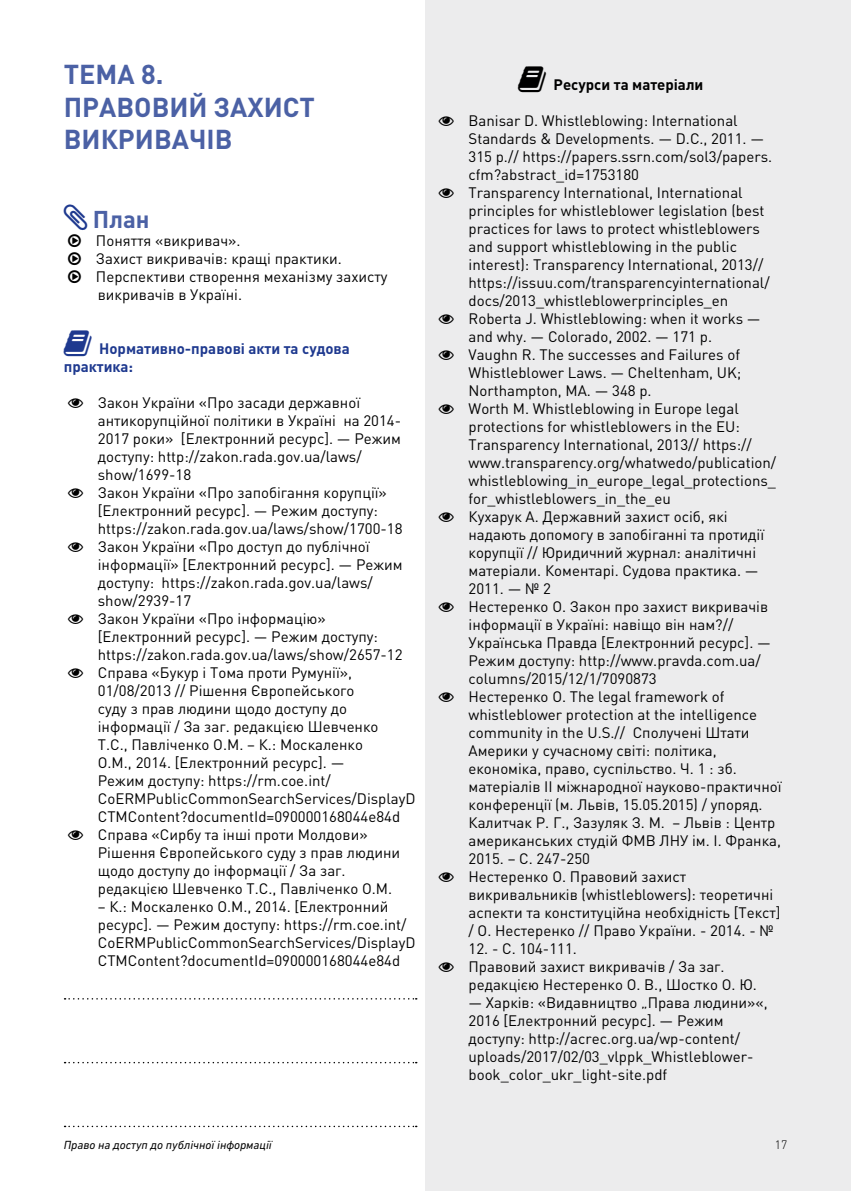
<style>
.page{position:relative;width:851px;height:1191px;background:#fff}
.page>*{position:absolute;margin:0;border:0;box-sizing:border-box;transform-origin:0 0}
.t1{font:700 27px/32.4px "DIN Pro";color:#4b61a5}
.t2{font:700 24px "DIN Pro";color:#4b61a5}
.t3{font:15px/18px "DIN Pro";color:#000}
.t4{font:700 15px/18px "DIN Pro";color:#1e398f}
.t5{font:700 15px "DIN Pro";color:#000}
.t6{font:italic 12px "DIN Next CYR";color:#000}
.t7{font:300 12px "DIN Pro";color:#000}
</style>
<div class="page">
<div style="left:425px;top:0;width:425px;height:1191px;background:#ececed"></div>
<svg style="left:65px;top:1061px;width:351px;height:2px"></svg>
<svg style="left:65px;top:998px;width:351px;height:1px"></svg>
<svg style="left:65px;top:1125px;width:351px;height:2px"></svg>
<h1 class="t1" style="left:64px;top:57px;width:253px">Тема 8.<br>Правовий захист викривачів</h1>
<h2 class="t2" style="left:93px;top:203px;width:58px">План</h2>
<p class="t3" style="left:96px;top:231px;width:293px">Поняття «викривач».<br>Захист викривачів: кращі практики.<br>Перспективи створення механізму захисту викривачів в Україні.</p>
<p class="t4" style="left:64px;top:339px;width:287px;text-indent:35px">Нормативно-правові акти та судова практика:</p>
<p class="t3" style="left:98px;top:393px;width:319px">Закон України «Про засади державної антикорупційної політики в Україні на 2014- 2017 роки» [Електронний ресурс]. — Режим доступу: http://zakon.rada.gov.ua/laws/ show/1699-18<br>Закон України «Про запобігання корупції» [Електронний ресурс]. — Режим доступу: https://zakon.rada.gov.ua/laws/show/1700-18<br>Закон України «Про доступ до публічної інформації» [Електронний ресурс]. — Режим доступу: https://zakon.rada.gov.ua/laws/ show/2939-17<br>Закон України «Про інформацію» [Електронний ресурс]. — Режим доступу: https://zakon.rada.gov.ua/laws/show/2657-12<br>Справа «Букур і Тома проти Румунії», 01/08/2013 // Рішення Європейського<br>суду з прав людини щодо доступу до інформації / За заг. редакцією Шевченко<br>Т.С., Павліченко О.М. – К.: Москаленко<br>О.М., 2014. [Електронний ресурс]. —<br>Режим доступу: https://rm.coe.int/ CoERMPublicCommonSearchServices/DisplayD CTMContent?documentId=090000168044e84d Справа «Сирбу та інші проти Молдови» Рішення Європейського суду з прав людини щодо доступу до інформації / За заг. редакцією Шевченко Т.С., Павліченко О.М.</p>
<p class="t3" style="left:98px;top:897px;width:319px">– К.: Москаленко О.М., 2014. [Електронний ресурс]. — Режим доступу: https://rm.coe.int/ CoERMPublicCommonSearchServices/DisplayD CTMContent?documentId=090000168044e84d</p>
<p class="t6" style="left:64px;top:1138px;width:209px">Право на доступ до публічної інформації</p>
<p class="t5" style="left:553px;top:74px;width:151px">Ресурси та матеріали</p>
<p class="t3" style="left:468px;top:110px;width:314px">Banisar D. Whistleblowing: International Standards &amp; Developments. — D.C., 2011. — 315 p.// https://papers.ssrn.com/sol3/papers. cfm?abstract_id=1753180<br>Transparency International, International principles for whistleblower legislation (best practices for laws to protect whistleblowers and support whistleblowing in the public interest): Transparency International, 2013// https://issuu.com/transparencyinternational/ docs/2013_whistleblowerprinciples_en Roberta J. Whistleblowing: when it works — and why. — Colorado, 2002. — 171 p.<br>Vaughn R. The successes and Failures of Whistleblower Laws. — Cheltenham, UK; Northampton, MA. — 348 p.<br>Worth M. Whistleblowing in Europe legal protections for whіstleblowers in the EU:<br>Transparency International, 2013// https:// www.transparency.org/whatwedo/publication/ whistleblowing_in_europe_legal_protections_ for_whistleblowers_in_the_eu<br>Кухарук А. Державний захист осіб, які надають допомогу в запобіганні та протидії корупції // Юридичний журнал: аналітичні матеріали. Коментарі. Судова практика. — 2011. — № 2<br>Нестеренко О. Закон про захист викривачів інформації в Україні: навіщо він нам?// Українська Правда [Електронний ресурс]. — Режим доступу: http://www.pravda.com.ua/ columns/2015/12/1/7090873<br>Нестеренко О. The legal framework of whistleblower protection at the intelligence community in the U.S.// Сполучені Штати Америки у сучасному світі: політика, економіка, право, суспільство. Ч. 1 : зб. матеріалів ІІ міжнародної науково-практичної конференції (м. Львів, 15.05.2015) / упоряд.<br>Калитчак Р. Г., Зазуляк З. М. – Львів : Центр американських студій ФМВ ЛНУ ім. І. Франка, 2015. – С. 247-250<br>Нестеренко О. Правовий захист викривальників (whistleblowers): теоретичні аспекти та конституційна необхідність [Текст] / О. Нестеренко // Право України. - 2014. - №</p>
<p class="t3" style="left:468px;top:938px;width:290px">12. - С. 104-111.<br>Правовий захист викривачів / За заг. редакцією Нестеренко О. В., Шостко О. Ю.</p>
<p class="t3" style="left:468px;top:992px;width:300px">— Харків: «Видавництво „Права людини»«, 2016 [Електронний ресурс]. — Режим доступу: http://acrec.org.ua/wp-content/ uploads/2017/02/03_vlppk_Whistleblower&shy;book_color_ukr_light-site.pdf</p>
<p class="t7" style="left:774px;top:1136px;width:14px">17</p>
</div>
